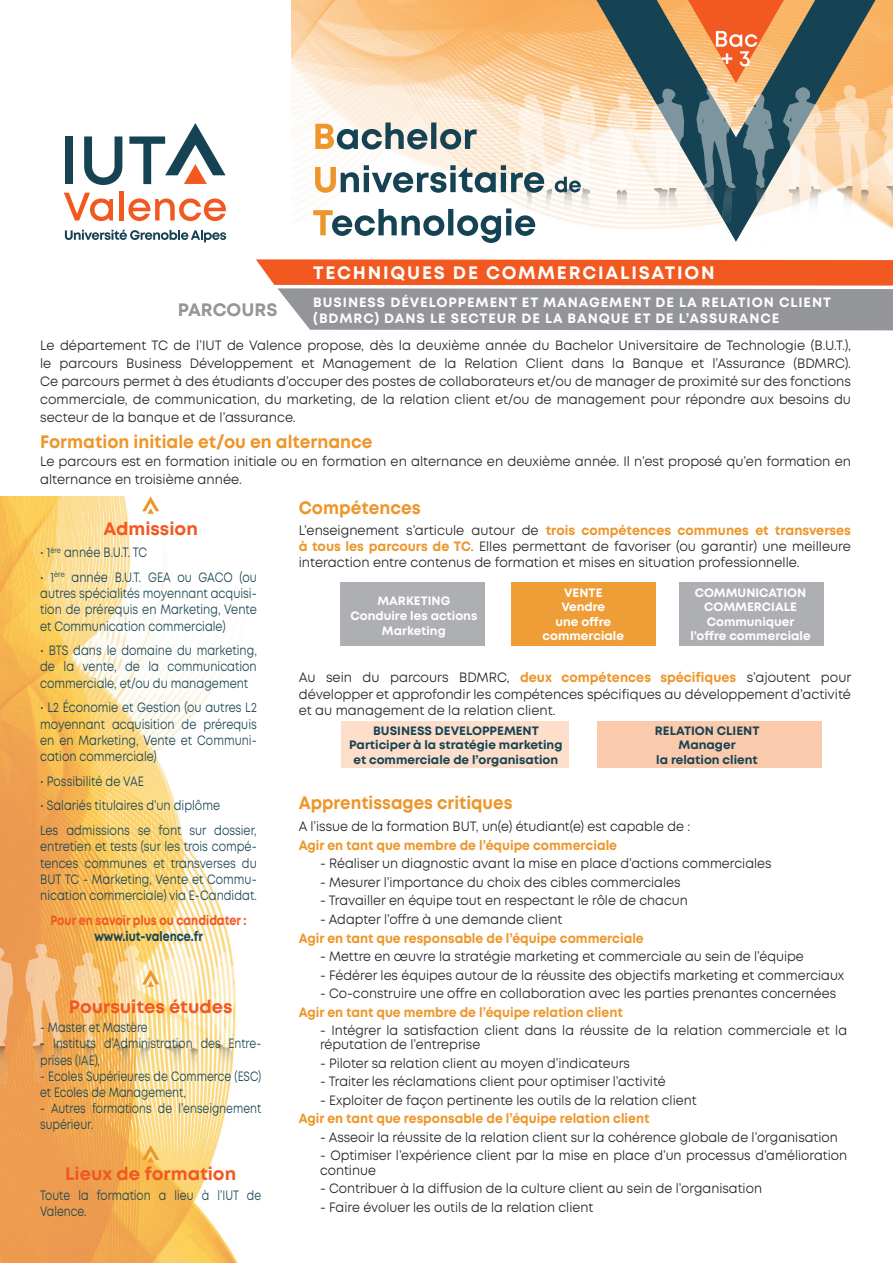
<style>
.page{position:relative;width:893px;height:1263px;background:#fff}
.page>*{position:absolute;margin:0;border:0;box-sizing:border-box;transform-origin:0 0}
.t1{font:700 18px "Mont";color:#ed962b;scale:.95 1}
.t2{font:700 18px "Mont";color:#f15921}
.t3{font:700 18px "Mont";letter-spacing:.1em;color:#fff}
.t4{font:700 18px "Mont";color:#ed962b;scale:.93 1}
.t5{font:700 18px "Mont";color:#939598}
.t6{font:13.5px/14.2px "Mont";color:#231f20;scale:.93 1}
.t7{font:13.5px/18px "Mont";color:#231f20;text-align:justify;scale:.95 1}
.t8{font:13.5px/16.2px "Mont";color:#164353;text-align:justify;scale:.83 1}
.t9{font:13.5px/16.2px "Mont";color:#164353;scale:.8 1}
.t10{font:700 13.5px "Mont";color:#ed962b;scale:.93 1}
.t11{font:700 13.5px/16.2px "Mont";letter-spacing:.07em;color:#fff}
.t12{font:700 13.5px "Mont";color:#f15921;scale:.83 1}
.t13{font:700 13.5px "Mont";color:#164353;scale:.83 1}
.t14{font:700 12.15px/14.5px "Mont";color:#fff;text-align:center}
.t15{font:700 12.15px/14.5px "Mont";color:#164353;text-align:center}
.s1{font-weight:700;color:#ed962b}
</style>
<div class="page">
<img style="left:292px;top:0;width:601px;height:229px">
<svg style="left:590px;top:0;width:291px;height:242px"></svg>
<img style="left:0;top:496px;width:249px;height:767px">
<div style="left:341px;top:582px;width:144px;height:64px;background:#aaabaf"></div>
<div style="left:341px;top:722px;width:228px;height:46px;background:#fddecb"></div>
<div style="left:511px;top:582px;width:144px;height:64px;background:#ee9d37"></div>
<div style="left:597px;top:722px;width:224px;height:46px;background:#fbc5a5"></div>
<div style="left:680px;top:582px;width:144px;height:64px;background:#aaabaf"></div>
<svg style="left:256px;top:259px;width:637px;height:71px;background:#bf8a77"></svg>
<svg style="left:606px;top:93px;width:32px;height:132px"></svg>
<svg style="left:835px;top:85px;width:34px;height:138px"></svg>
<svg style="left:882px;top:94px;width:11px;height:128px"></svg>
<svg style="left:650px;top:0;width:173px;height:226px;background:#9e9587"></svg>
<svg style="left:0;top:947px;width:13px;height:137px;background:#edad73"></svg>
<svg style="left:72px;top:952px;width:31px;height:129px;background:#f3bc6f"></svg>
<svg style="left:211px;top:952px;width:32px;height:129px"></svg>
<svg style="left:25px;top:943px;width:40px;height:138px;background:#f0b16f"></svg>
<div style="left:65px;top:136px;width:8px;height:48px;background:#164353"></div>
<svg style="left:84px;top:136px;width:38px;height:49px"></svg>
<svg style="left:64px;top:193px;width:49px;height:28px"></svg>
<div style="left:119px;top:191px;width:5px;height:29px;background:#f15921"></div>
<svg style="left:128px;top:198px;width:98px;height:23px"></svg>
<svg style="left:65px;top:230px;width:161px;height:12px"></svg>
<svg style="left:129px;top:123px;width:97px;height:61px"></svg>
<svg style="left:313px;top:85px;width:283px;height:158px"></svg>
<svg style="left:112px;top:943px;width:86px;height:140px;background:#f8dea5"></svg>
<svg style="left:142px;top:496px;width:17px;height:18px"></svg>
<svg style="left:142px;top:1145px;width:17px;height:17px"></svg>
<h1 class="t5" style="left:178px;top:298px;width:101px">PARCOURS</h1>
<h1 class="t3" style="left:313px;top:261px;width:403px">TECHNIQUES DE COMMERCIALISATION</h1>
<p class="t11" style="left:313px;top:294px;width:519px">BUSINESS DÉVELOPPEMENT ET MANAGEMENT DE LA RELATION CLIENT (BDMRC) DANS LE SECTEUR DE LA BANQUE ET DE L’ASSURANCE</p>
<p class="t7" style="left:40px;top:336px;width:855px">Le département TC de l’IUT de Valence propose, dès la deuxième année du Bachelor Universitaire de Technologie (B.U.T.), le parcours Business Développement et Management de la Relation Client dans la Banque et l’Assurance (BDMRC).<br>Ce parcours permet à des étudiants d’occuper des postes de collaborateurs et/ou de manager de proximité sur des fonctions commerciale, de communication, du marketing, de la relation client et/ou de management pour répondre aux besoins du secteur de la banque et de l’assurance.</p>
<h1 class="t1" style="left:40px;top:430px;width:352px">Formation initiale et/ou en alternance</h1>
<p class="t7" style="left:40px;top:452px;width:855px">Le parcours est en formation initiale ou en formation en alternance en deuxième année. Il n’est proposé qu’en formation en alternance en troisième année.</p>
<h1 class="t2" style="left:104px;top:517px;width:96px">Admission</h1>
<p class="t8" style="left:40px;top:544px;width:130px">• 1<sup>ère</sup> année B.U.T. TC</p>
<p class="t8" style="left:40px;top:569px;width:263px">• 1<sup>ère</sup> année B.U.T. GEA ou GACO (ou autres spécialités moyennant acquisi&shy;tion de prérequis en Marketing, Vente et Communication commerciale)</p>
<p class="t8" style="left:40px;top:642px;width:263px">• BTS dans le domaine du marketing, de la vente, de la communication commerciale, et/ou du management</p>
<p class="t8" style="left:40px;top:700px;width:263px">• L2 Économie et Gestion (ou autres L2 moyennant acquisition de prérequis en en Marketing, Vente et Communi&shy;cation commerciale)</p>
<p class="t8" style="left:40px;top:773px;width:127px">• Possibilité de VAE</p>
<p class="t8" style="left:40px;top:793px;width:263px;line-height:24.8px">• Salariés titulaires d’un diplôme<br>Les admissions se font sur dossier,</p>
<p class="t8" style="left:40px;top:838px;width:263px">entretien et tests (sur les trois compé&shy;tences communes et transverses du BUT TC - Marketing, Vente et Commu&shy;nication commerciale) via E-Candidat.</p>
<p class="t12" style="left:50px;top:911px;width:238px">Pour en savoir plus ou candidater :</p>
<p class="t13" style="left:94px;top:927px;width:132px">www.iut-valence.fr</p>
<h1 class="t2" style="left:69px;top:994px;width:165px">Poursuites études</h1>
<p class="t9" style="left:40px;top:1019px;width:136px">- Master et Mastère</p>
<p class="t9" style="left:40px;top:1036px;width:278px">- Instituts d’Administration des Entre&shy;prises (IAE),</p>
<p class="t9" style="left:40px;top:1068px;width:278px">- Ecoles Supérieures de Commerce (ESC) et Ecoles de Management,</p>
<p class="t9" style="left:40px;top:1100px;width:278px">- Autres formations de l’enseignement supérieur.</p>
<h1 class="t2" style="left:65px;top:1162px;width:173px">Lieux de formation</h1>
<p class="t9" style="left:40px;top:1187px;width:278px">Toute la formation a lieu à l’IUT de<br>Valence.</p>
<h1 class="t1" style="left:299px;top:496px;width:130px">Compétences</h1>
<p class="t7" style="left:299px;top:522px;width:583px;line-height:16.2px">L’enseignement s’articule autour de <span class="s1">trois compétences communes et transverses à tous les parcours de TC</span>. Elles permettant de favoriser (ou garantir) une meilleure interaction entre contenus de formation et mises en situation professionnelle.</p>
<p class="t14" style="left:350px;top:594px;width:129px">MARKETING<br>Conduire les actions<br>Marketing</p>
<p class="t14" style="left:543px;top:585px;width:83px">VENTE<br>Vendre<br>une offre commerciale</p>
<p class="t14" style="left:690px;top:585px;width:122px">COMMUNICATION<br>COMMERCIALE<br>Communiquer l’offre commerciale</p>
<p class="t7" style="left:299px;top:670px;width:583px;line-height:16.2px">Au sein du parcours BDMRC, <span class="s1">deux compétences spécifiques</span> s’ajoutent pour développer et approfondir les compétences spécifiques au développement d’activité et au management de la relation client.</p>
<p class="t15" style="left:349px;top:723px;width:215px">BUSINESS DEVELOPPEMENT<br>Participer à la stratégie marketing et commerciale de l’organisation</p>
<p class="t15" style="left:655px;top:723px;width:106px">RELATION CLIENT<br>Manager<br>la relation client</p>
<h1 class="t4" style="left:299px;top:791px;width:231px">Apprentissages critiques</h1>
<p class="t6" style="left:299px;top:820px;width:422px">A l’issue de la formation BUT, un(e) étudiant(e) est capable de :</p>
<p class="t10" style="left:299px;top:836px;width:344px">Agir en tant que membre de l’équipe commerciale</p>
<p class="t6" style="left:320px;top:857px;width:487px">- Réaliser un diagnostic avant la mise en place d’actions commerciales</p>
<p class="t6" style="left:320px;top:875px;width:389px">- Mesurer l’importance du choix des cibles commerciales</p>
<p class="t6" style="left:320px;top:894px;width:397px">- Travailler en équipe tout en respectant le rôle de chacun</p>
<p class="t6" style="left:320px;top:912px;width:262px">- Adapter l’offre à une demande client</p>
<p class="t10" style="left:299px;top:929px;width:373px">Agir en tant que responsable de l’équipe commerciale</p>
<p class="t6" style="left:320px;top:949px;width:522px">- Mettre en œuvre la stratégie marketing et commerciale au sein de l’équipe</p>
<p class="t6" style="left:320px;top:968px;width:565px">- Fédérer les équipes autour de la réussite des objectifs marketing et commerciaux</p>
<p class="t6" style="left:320px;top:986px;width:557px">- Co-construire une offre en collaboration avec les parties prenantes concernées</p>
<p class="t10" style="left:299px;top:1003px;width:350px">Agir en tant que membre de l’équipe relation client</p>
<p class="t6" style="left:320px;top:1023px;width:568px">- Intégrer la satisfaction client dans la réussite de la relation commerciale et la réputation de l’entreprise</p>
<p class="t6" style="left:320px;top:1056px;width:335px">- Piloter sa relation client au moyen d’indicateurs</p>
<p class="t6" style="left:320px;top:1074px;width:373px">- Traiter les réclamations client pour optimiser l’activité</p>
<p class="t6" style="left:320px;top:1093px;width:406px">- Exploiter de façon pertinente les outils de la relation client</p>
<p class="t10" style="left:299px;top:1110px;width:379px">Agir en tant que responsable de l’équipe relation client</p>
<p class="t6" style="left:320px;top:1130px;width:558px">- Asseoir la réussite de la relation client sur la cohérence globale de l’organisation</p>
<p class="t6" style="left:320px;top:1148px;width:568px">- Optimiser l’expérience client par la mise en place d’un processus d’amélioration continue</p>
<p class="t6" style="left:320px;top:1181px;width:477px">- Contribuer à la diffusion de la culture client au sein de l’organisation</p>
<p class="t6" style="left:320px;top:1200px;width:295px">- Faire évoluer les outils de la relation client</p>
</div>
